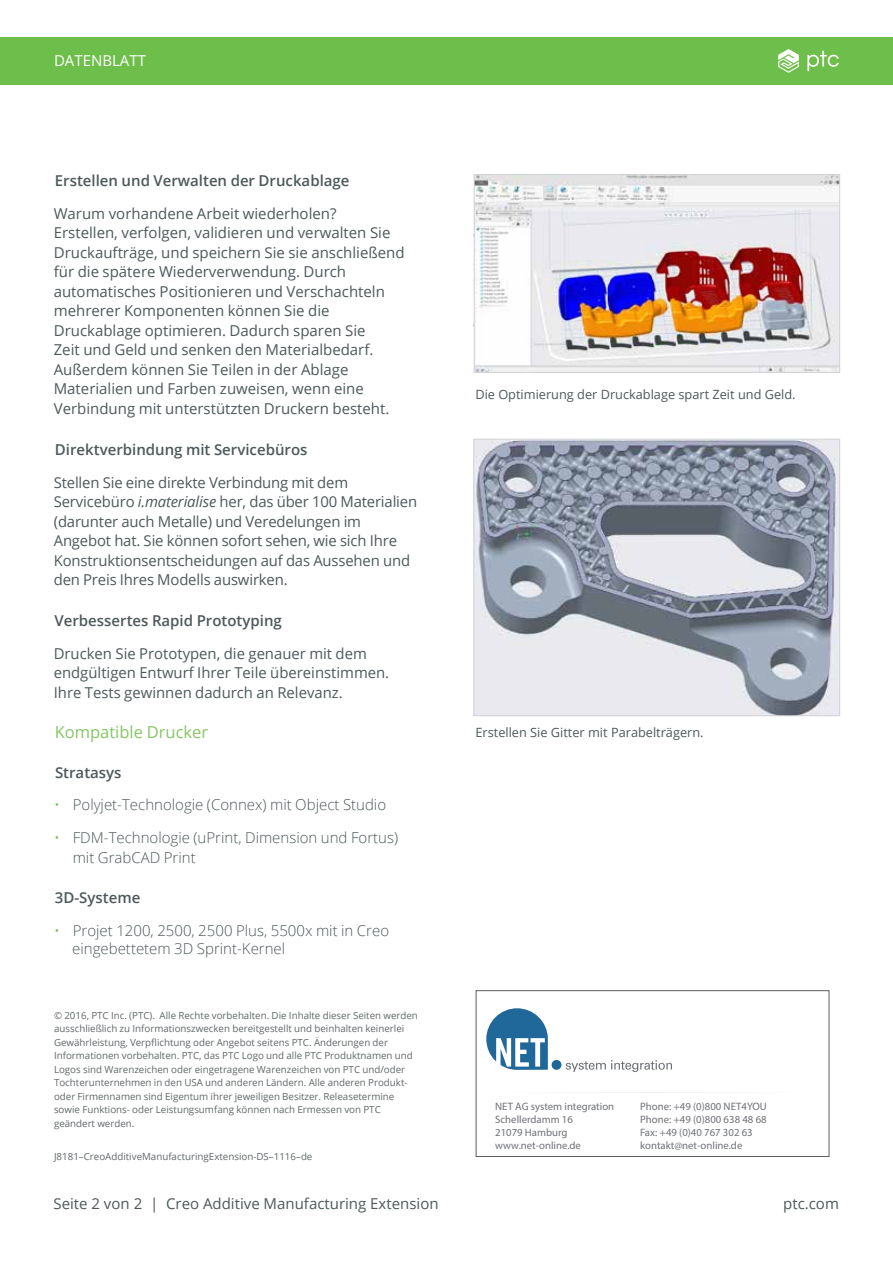
<style>
.page{position:relative;width:893px;height:1263px;background:#fff}
.page>*{position:absolute;margin:0;border:0;box-sizing:border-box;transform-origin:0 0}
.t1{font:16.5px "Open Sans";color:#85c664}
.t2{font:15px/19.5px "Open Sans";color:#4e585a}
.t3{font:300 15px/20.2px "Open Sans";color:#4e585a}
.t4{font:600 15px "Open Sans";color:#4e585a}
.t5{font:15px "Open Sans";color:#fff}
.t6{font:12.75px "Open Sans";color:#4e585a}
.t7{font:10.8px/12.9px "Myriad Pro";color:#6e7176}
.t8{font:9.75px/13.5px "Open Sans";color:#62686a}
.s1{font-style:italic}
.s2{color:#6ebe4b}
</style>
<div class="page">
<div style="left:0;top:37px;width:893px;height:48px;background:#6ebe4b"></div>
<svg style="left:778px;top:49px;width:21px;height:24px"></svg>
<svg style="left:807px;top:51px;width:32px;height:20px"></svg>
<img style="left:475px;top:441px;width:363px;height:273px">
<div style="left:473px;top:439px;width:367px;height:277px;border:1px solid #d1d3d4"></div>
<img style="left:476px;top:176px;width:362px;height:195px">
<div style="left:474px;top:174px;width:366px;height:199px;border:1px solid #d1d3d4"></div>
<div style="left:476px;top:990px;width:353px;height:167px;border:1px solid #5d5c5d"></div>
<div style="left:552px;top:1060px;width:9px;height:10px;background:#206899;border-radius:50%"></div>
<svg style="left:486px;top:1008px;width:62px;height:62px"></svg>
<svg style="left:566px;top:1060px;width:106px;height:12px"></svg>
<p class="t5" style="left:54px;top:50px;width:93px">DATENBLATT</p>
<p class="t4" style="left:55px;top:170px;width:296px">Erstellen und Verwalten der Druckablage</p>
<p class="t2" style="left:54px;top:203px;width:352px">Warum vorhandene Arbeit wiederholen?<br>Erstellen, verfolgen, validieren und verwalten Sie Druckaufträge, und speichern Sie sie anschließend für die spätere Wiederverwendung. Durch automatisches Positionieren und Verschachteln mehrerer Komponenten können Sie die Druckablage optimieren. Dadurch sparen Sie<br>Zeit und Geld und senken den Materialbedarf.<br>Außerdem können Sie Teilen in der Ablage Materialien und Farben zuweisen, wenn eine Verbindung mit unterstützten Druckern besteht.</p>
<p class="t4" style="left:55px;top:439px;width:254px">Direktverbindung mit Servicebüros</p>
<p class="t2" style="left:54px;top:472px;width:365px">Stellen Sie eine direkte Verbindung mit dem Servicebüro <span class="s1">i.materialise</span> her, das über 100 Materialien (darunter auch Metalle) und Veredelungen im Angebot hat. Sie können sofort sehen, wie sich Ihre Konstruktionsentscheidungen auf das Aussehen und den Preis Ihres Modells auswirken.</p>
<p class="t4" style="left:55px;top:610px;width:229px">Verbessertes Rapid Prototyping</p>
<p class="t2" style="left:54px;top:643px;width:337px">Drucken Sie Prototypen, die genauer mit dem endgültigen Entwurf Ihrer Teile übereinstimmen.<br>Ihre Tests gewinnen dadurch an Relevanz.</p>
<p class="t1" style="left:55px;top:720px;width:155px">Kompatible Drucker</p>
<p class="t4" style="left:55px;top:762px;width:68px">Stratasys</p>
<p class="t3" style="left:54px;top:794px;width:334px"><span class="s2">•</span> Polyjet-Technologie (Connex) mit Object Studio</p>
<p class="t3" style="left:73px;top:827px;width:327px;text-indent:-19px"><span class="s2">•</span> FDM-Technologie (uPrint, Dimension und Fortus) mit GrabCAD Print</p>
<p class="t4" style="left:55px;top:888px;width:87px">3D-Systeme</p>
<p class="t3" style="left:72px;top:920px;width:318px;line-height:18.8px;text-indent:-18px"><span class="s2">•</span> Projet 1200, 2500, 2500 Plus, 5500x mit in Creo eingebettetem 3D Sprint-Kernel</p>
<p class="t8" style="left:54px;top:1008px;width:365px">© 2016, PTC Inc. (PTC). Alle Rechte vorbehalten. Die Inhalte dieser Seiten werden ausschließlich zu Informationszwecken bereitgestellt und beinhalten keinerlei Gewährleistung, Verpflichtung oder Angebot seitens PTC. Änderungen der Informationen vorbehalten. PTC, das PTC Logo und alle PTC Produktnamen und Logos sind Warenzeichen oder eingetragene Warenzeichen von PTC und/oder Tochterunternehmen in den USA und anderen Ländern. Alle anderen Produkt&shy;oder Firmennamen sind Eigentum ihrer jeweiligen Besitzer. Releasetermine sowie Funktions- oder Leistungsumfang können nach Ermessen von PTC geändert werden.</p>
<p class="t8" style="left:54px;top:1150px;width:260px">J8181–CreoAdditiveManufacturingExtension-DS–1116–de</p>
<p class="t6" style="left:475px;top:386px;width:322px">Die Optimierung der Druckablage spart Zeit und Geld.</p>
<p class="t6" style="left:475px;top:724px;width:230px">Erstellen Sie Gitter mit Parabelträgern.</p>
<p class="t7" style="left:495px;top:1099px;width:121px">NET AG system integration<br>Schellerdamm 16<br>21079 Hamburg www.net-online.de</p>
<p class="t7" style="left:640px;top:1099px;width:128px">Phone: +49 (0)800 NET4YOU<br>Phone: +49 (0)800 638 48 68<br>Fax: +49 (0)40 767 302 63 kontakt@net-online.de</p>
<p class="t2" style="left:53px;top:1193px;width:387px">Seite 2 von 2 | Creo Additive Manufacturing Extension</p>
<p class="t2" style="left:783px;top:1193px;width:57px">ptc.com</p>
</div>
